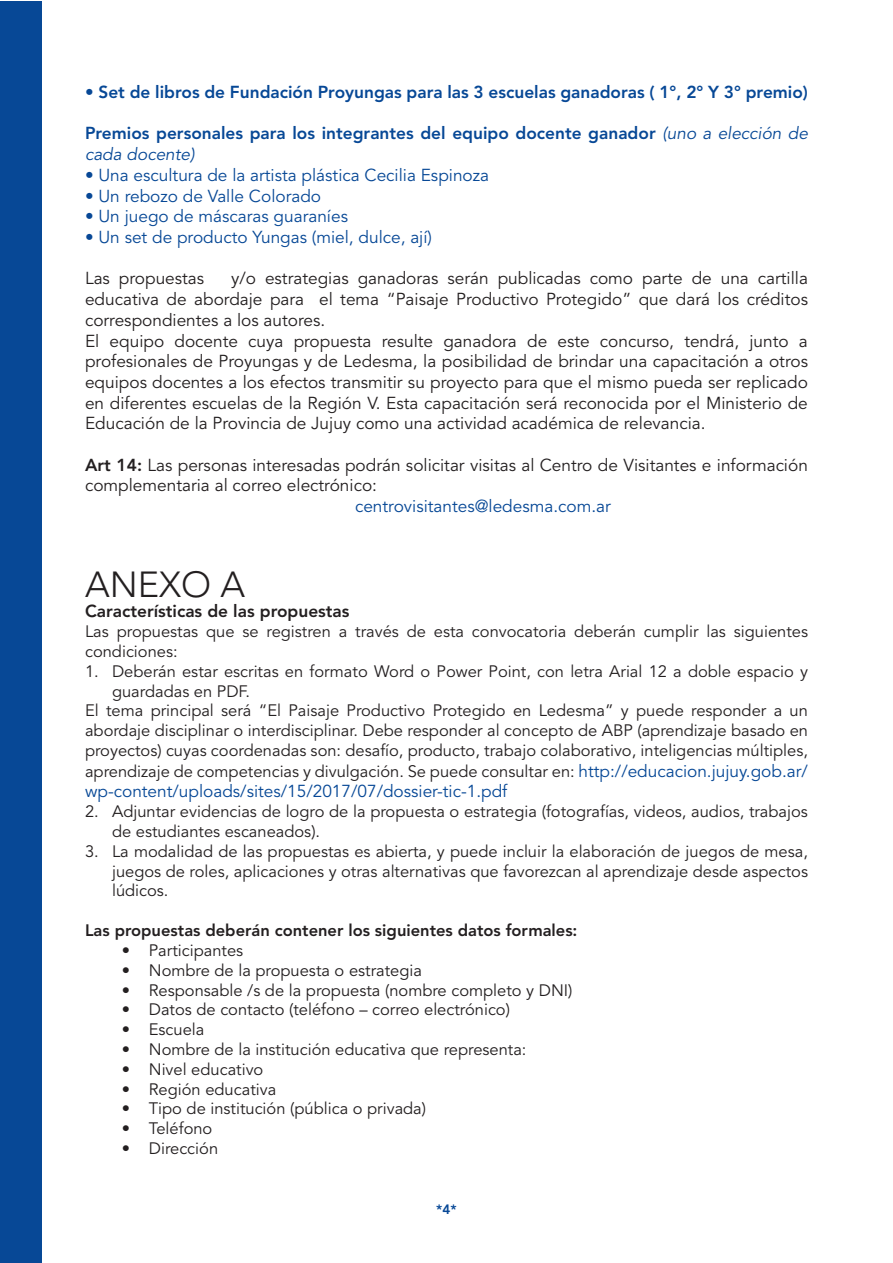
<style>
.page{position:relative;width:893px;height:1263px;background:#fff}
.page>*{position:absolute;margin:0;border:0;box-sizing:border-box;transform-origin:0 0}
.t1{font:300 36px "Avenir LT Std";color:#231f20}
.t2{font:17.25px/20.7px "Avenir LT Std";color:#231f20;text-align:justify}
.t3{font:17.25px "Avenir LT Std";color:#074896}
.t4{font:800 17.25px/20.7px "Avenir LT Std";color:#074896}
.t5{font:800 17.25px "Avenir LT Std";color:#231f20}
.t6{font:16.5px/19.8px "Avenir LT Std";color:#231f20}
.t7{font:800 16.5px "Avenir LT Std";color:#231f20}
.t8{font:800 13.5px "Avenir LT Std";color:#074896}
.s1{font-weight:400;font-style:italic}
.s2{font-weight:800}
.s3{font-size:17.25px;color:#074896}
</style>
<div class="page">
<div style="left:0;top:2px;width:41px;height:1261px;background:#074896"></div>
<p class="t4" style="left:85px;top:82px;width:724px">• Set de libros de Fundación Proyungas para las 3 escuelas ganadoras ( 1°, 2° Y 3° premio)</p>
<p class="t4" style="left:85px;top:123px;width:724px">Premios personales para los integrantes del equipo docente ganador <span class="s1">(uno a elección de cada docente)</span></p>
<p class="t3" style="left:85px;top:165px;width:406px">• Una escultura de la artista plástica Cecilia Espinoza</p>
<p class="t3" style="left:85px;top:186px;width:238px">• Un rebozo de Valle Colorado</p>
<p class="t3" style="left:85px;top:206px;width:264px">• Un juego de máscaras guaraníes</p>
<p class="t3" style="left:85px;top:227px;width:348px">• Un set de producto Yungas (miel, dulce, ají)</p>
<p class="t2" style="left:85px;top:269px;width:121px">Las propuestas</p>
<p class="t2" style="left:85px;top:269px;width:724px;text-indent:146px">y/o estrategias ganadoras serán publicadas como parte de una cartilla educativa de abordaje para el tema “Paisaje Productivo Protegido” que dará los créditos correspondientes a los autores.</p>
<p class="t2" style="left:85px;top:331px;width:724px">El equipo docente cuya propuesta resulte ganadora de este concurso, tendrá, junto a profesionales de Proyungas y de Ledesma, la posibilidad de brindar una capacitación a otros equipos docentes a los efectos transmitir su proyecto para que el mismo pueda ser replicado en diferentes escuelas de la Región V. Esta capacitación será reconocida por el Ministerio de Educación de la Provincia de Jujuy como una actividad académica de relevancia.</p>
<p class="t2" style="left:85px;top:455px;width:724px"><span class="s2">Art 14:</span> Las personas interesadas podrán solicitar visitas al Centro de Visitantes e información complementaria al correo electrónico:</p>
<p class="t3" style="left:355px;top:496px;width:257px">centrovisitantes@ledesma.com.ar</p>
<p class="t1" style="left:85px;top:563px;width:162px">ANEXO A</p>
<p class="t5" style="left:85px;top:601px;width:266px">Características de las propuestas</p>
<p class="t6" style="left:85px;top:622px;width:724px">Las propuestas que se registren a través de esta convocatoria deberán cumplir las siguientes condiciones:</p>
<p class="t6" style="left:112px;top:662px;width:697px;text-indent:-27px">1. Deberán estar escritas en formato Word o Power Point, con letra Arial 12 a doble espacio y guardadas en PDF.</p>
<p class="t6" style="left:85px;top:701px;width:724px;text-align:justify">El tema principal será “El Paisaje Productivo Protegido en Ledesma” y puede responder a un abordaje disciplinar o interdisciplinar. Debe responder al concepto de ABP (aprendizaje basado en proyectos) cuyas coordenadas son: desafío, producto, trabajo colaborativo, inteligencias múltiples, aprendizaje de competencias y divulgación. Se puede consultar en: <span class="s3">http://educacion.jujuy.gob.ar/</span></p>
<p class="t3" style="left:85px;top:782px;width:424px">wp-content/uploads/sites/15/2017/07/dossier-tic-1.pdf</p>
<p class="t6" style="left:112px;top:802px;width:697px;text-indent:-27px">2. Adjuntar evidencias de logro de la propuesta o estrategia (fotografías, videos, audios, trabajos de estudiantes escaneados).</p>
<p class="t6" style="left:112px;top:842px;width:697px;text-align:justify;text-indent:-27px">3. La modalidad de las propuestas es abierta, y puede incluir la elaboración de juegos de mesa, juegos de roles, aplicaciones y otras alternativas que favorezcan al aprendizaje desde aspectos lúdicos.</p>
<p class="t7" style="left:85px;top:920px;width:494px">Las propuestas deberán contener los siguientes datos formales:</p>
<p class="t6" style="left:122px;top:941px;width:123px">• Participantes</p>
<p class="t6" style="left:122px;top:960px;width:302px">• Nombre de la propuesta o estrategia</p>
<p class="t6" style="left:122px;top:980px;width:452px">• Responsable /s de la propuesta (nombre completo y DNI)</p>
<p class="t6" style="left:122px;top:1000px;width:390px">• Datos de contacto (teléfono – correo electrónico)</p>
<p class="t6" style="left:122px;top:1020px;width:84px">• Escuela</p>
<p class="t6" style="left:122px;top:1040px;width:406px">• Nombre de la institución educativa que representa:</p>
<p class="t6" style="left:122px;top:1059px;width:143px">• Nivel educativo</p>
<p class="t6" style="left:122px;top:1079px;width:156px">• Región educativa</p>
<p class="t6" style="left:122px;top:1099px;width:306px">• Tipo de institución (pública o privada)</p>
<p class="t6" style="left:122px;top:1119px;width:92px">• Teléfono</p>
<p class="t6" style="left:122px;top:1139px;width:98px">• Dirección</p>
<p class="t8" style="left:436px;top:1202px;width:22px">*4*</p>
</div>
